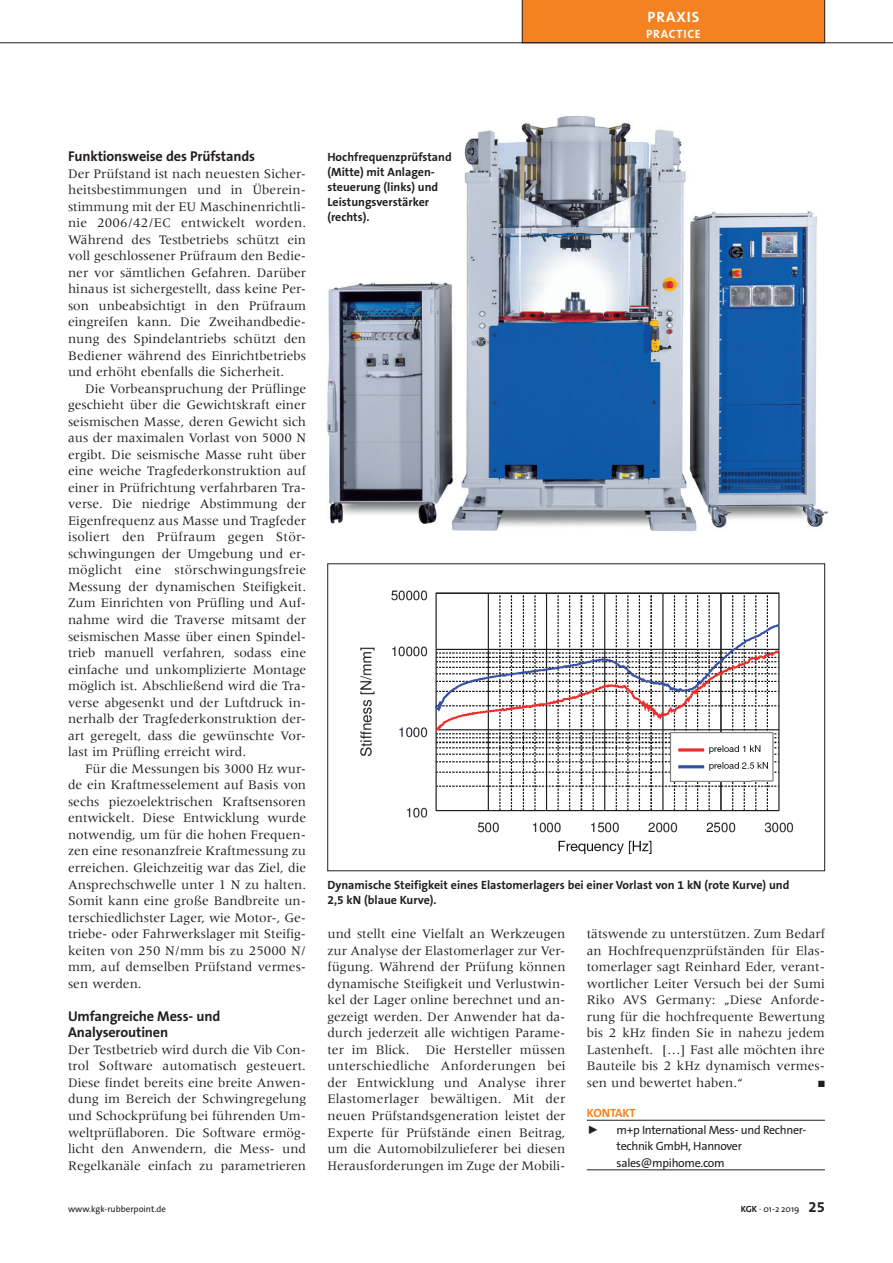
<style>
.page{position:relative;width:893px;height:1263px;background:#fff}
.page>*{position:absolute;margin:0;border:0;box-sizing:border-box;transform-origin:0 0}
.t1{font:700 15px "The Sans Os F";letter-spacing:.065em;color:#fff}
.t2{font:700 15px "The Sans Os F";color:#231f20}
._02_gt_bd_zw{font:700 14.25px/16.5px "The Sans Os F";letter-spacing:-.01em;color:#231f20}
._02_gt_bd_e0{font:13.5px/16.5px "Meridien LT Std";color:#231f20;text-align:justify}
._02_gt_bd_ep{font:13.5px/16.5px "Meridien LT Std";color:#231f20;text-align:justify}
._01_gt_bu_st{font:700 12px/15px "The Sans Os F";color:#231f20}
._02_gt_bd_e0_infoDIR{font:12px/16.5px "The Sans Os F";letter-spacing:-.025em;color:#231f20}
.t3{font:700 12px "The Sans Os F";letter-spacing:.065em;color:#fff}
._02_gt_bd_e0_infoDIR-2{font:700 12px "The Sans Os F";letter-spacing:-.015em;color:#f58220}
.t4{font:9px "The Sans Os F";color:#231f20}
._02_gt_bd_e0-2{font:9px "Zapf Dingbats Std";color:#231f20}
.s1{font-weight:700}
</style>
<div class="page">
<div style="left:522px;top:0;width:303px;height:43px;background:#f58220"></div>
<hr style="left:0;top:43px;width:893px;height:1px;background:#231f20">
<hr style="left:587px;top:1120px;width:238px;height:1px;background:#231f20">
<hr style="left:587px;top:1169px;width:238px;height:1px;background:#231f20">
<img style="left:327px;top:115px;width:501px;height:417px">
<img style="left:360px;top:590px;width:434px;height:264px">
<div style="left:327px;top:563px;width:498px;height:308px;border:1px solid #231f20"></div>
<p class="t1" style="left:648px;top:7px;width:53px">PRAXIS</p>
<p class="t3" style="left:646px;top:26px;width:56px">PRACTICE</p>
<p class="_02_gt_bd_zw" style="left:68px;top:148px;width:189px">Funktionsweise des Prüfstands</p>
<p class="_02_gt_bd_e0" style="left:68px;top:165px;width:240px">Der Prüfstand ist nach neuesten Sicher&shy;heitsbestimmungen und in Überein&shy;stimmung mit der EU Maschinenrichtli&shy;nie 2006/42/EC entwickelt worden.<br>Während des Testbetriebs schützt ein voll geschlossener Prüfraum den Bedie&shy;ner vor sämtlichen Gefahren. Darüber hinaus ist sichergestellt, dass keine Per&shy;son unbeabsichtigt in den Prüfraum eingreifen kann. Die Zweihandbedie&shy;nung des Spindelantriebs schützt den Bediener während des Einrichtbetriebs und erhöht ebenfalls die Sicherheit.</p>
<p class="_02_gt_bd_ep" style="left:68px;top:380px;width:240px;text-indent:17px">Die Vorbeanspruchung der Prüflinge geschieht über die Gewichtskraft einer seismischen Masse, deren Gewicht sich aus der maximalen Vorlast von 5000 N ergibt. Die seismische Masse ruht über eine weiche Tragfederkonstruktion auf einer in Prüfrichtung verfahrbaren Tra&shy;verse. Die niedrige Abstimmung der Eigenfrequenz aus Masse und Tragfeder isoliert den Prüfraum gegen Stör&shy;schwingungen der Umgebung und er&shy;möglicht eine störschwingungsfreie Messung der dynamischen Steifigkeit.<br>Zum Einrichten von Prüfling und Auf&shy;nahme wird die Traverse mitsamt der seismischen Masse über einen Spindel&shy;trieb manuell verfahren, sodass eine einfache und unkomplizierte Montage möglich ist. Abschließend wird die Tra&shy;verse abgesenkt und der Luftdruck in&shy;nerhalb der Tragfederkonstruktion der&shy;art geregelt, dass die gewünschte Vor&shy;last im Prüfling erreicht wird.</p>
<p class="_02_gt_bd_ep" style="left:68px;top:760px;width:240px;text-indent:17px">Für die Messungen bis 3000 Hz wur&shy;de ein Kraftmesselement auf Basis von sechs piezoelektrischen Kraftsensoren entwickelt. Diese Entwicklung wurde notwendig, um für die hohen Frequen&shy;zen eine resonanzfreie Kraftmessung zu erreichen. Gleichzeitig war das Ziel, die Ansprechschwelle unter 1 N zu halten.<br>Somit kann eine große Bandbreite un&shy;terschiedlichster Lager, wie Motor-, Ge&shy;triebe- oder Fahrwerkslager mit Steifig&shy;keiten von 250 N/mm bis zu 25000 N/ mm, auf demselben Prüfstand vermes&shy;sen werden.</p>
<p class="_02_gt_bd_zw" style="left:68px;top:1008px;width:154px">Umfangreiche Mess- und<br>Analyseroutinen</p>
<p class="_02_gt_bd_e0" style="left:68px;top:1041px;width:240px">Der Testbetrieb wird durch die Vib Con&shy;trol Software automatisch gesteuert.<br>Diese findet bereits eine breite Anwen&shy;dung im Bereich der Schwingregelung und Schockprüfung bei führenden Um&shy;weltprüflaboren. Die Software ermög&shy;licht den Anwendern, die Mess- und Regelkanäle einfach zu parametrieren</p>
<p class="_01_gt_bu_st" style="left:327px;top:149px;width:126px">Hochfrequenzprüfstand (Mitte) mit Anlagen&shy;steuerung (links) und<br>Leistungsverstärker (rechts).</p>
<p class="_01_gt_bu_st" style="left:327px;top:877px;width:464px">Dynamische Steifigkeit eines Elastomerlagers bei einer Vorlast von 1 kN (rote Kurve) und<br>2,5 kN (blaue Kurve).</p>
<p class="_02_gt_bd_e0" style="left:327px;top:925px;width:240px">und stellt eine Vielfalt an Werkzeugen zur Analyse der Elastomerlager zur Ver&shy;fügung. Während der Prüfung können dynamische Steifigkeit und Verlustwin&shy;kel der Lager online berechnet und an&shy;gezeigt werden. Der Anwender hat da&shy;durch jederzeit alle wichtigen Parame&shy;ter im Blick. Die Hersteller müssen unterschiedliche Anforderungen bei der Entwicklung und Analyse ihrer Elastomerlager bewältigen. Mit der neuen Prüfstandsgeneration leistet der Experte für Prüfstände einen Beitrag, um die Automobilzulieferer bei diesen Herausforderungen im Zuge der Mobili-</p>
<p class="_02_gt_bd_e0" style="left:587px;top:925px;width:240px">tätswende zu unterstützen. Zum Bedarf an Hochfrequenzprüfständen für Elas&shy;tomerlager sagt Reinhard Eder, verant&shy;wortlicher Leiter Versuch bei der Sumi Riko AVS Germany: „Diese Anforde&shy;rung für die hochfrequente Bewertung bis 2 kHz finden Sie in nahezu jedem Lastenheft. […] Fast alle möchten ihre Bauteile bis 2 kHz dynamisch vermes&shy;sen und bewertet haben.“</p>
<p class="_02_gt_bd_e0-2" style="left:818px;top:1079px;width:8px">■</p>
<p class="_02_gt_bd_e0_infoDIR-2" style="left:587px;top:1105px;width:50px">KONTAKT</p>
<p class="_02_gt_bd_e0_infoDIR" style="left:587px;top:1121px;width:13px">⊲</p>
<p class="_02_gt_bd_e0_infoDIR" style="left:617px;top:1121px;width:191px">m+p International Mess- und Rechner&shy;technik GmbH, Hannover sales@mpihome.com</p>
<p class="t4" style="left:68px;top:1203px;width:100px">www.kgk-rubberpoint.de</p>
<p class="t4" style="left:741px;top:1203px;width:60px"><span class="s1">KGK</span> · 01-2 2019</p>
<p class="t2" style="left:808px;top:1197px;width:18px">25</p>
</div>
